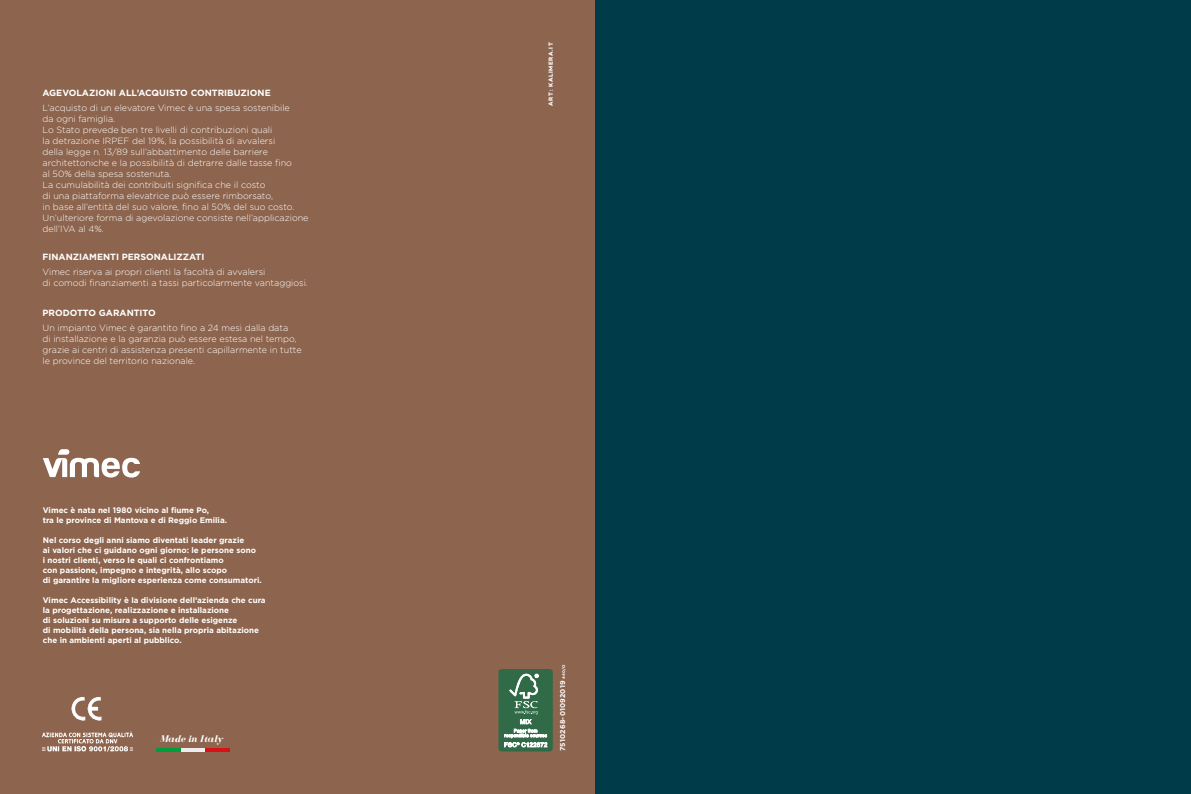
<style>
.page{position:relative;width:1191px;height:794px;background:#fff}
.page>*{position:absolute;margin:0;border:0;box-sizing:border-box;transform-origin:0 0}
.t1{font:italic 700 10px "Bodoni FLF";color:#fff}
.t2{font:300 9px/11px "Gotham HTF";color:#fff}
.t3{font:700 9px "Gotham HTF";color:#fff}
.t4{font:700 8px/10px "Gotham HTF";color:#fff}
.t5{font:700 7px "Gotham HTF";letter-spacing:.025em;color:#fff}
.t6{font:700 6px "Campton";letter-spacing:.1em;color:#fff}
.s1{font-size:4px}
</style>
<div class="page">
<div style="left:0;top:0;width:595px;height:794px;background:#8d644d"></div>
<img style="left:71px;top:696px;width:31px;height:25px">
<img style="left:42px;top:731px;width:91px;height:21px">
<div style="left:499px;top:669px;width:53px;height:82px;background:#306a46;border-radius:3px"></div>
<div style="left:499px;top:669px;width:53px;height:82px;border:1px solid #306a46;border-radius:3px"></div>
<svg style="left:504px;top:673px;width:43px;height:74px"></svg>
<div style="left:595px;top:0;width:596px;height:794px;background:#003b4a"></div>
<svg style="left:43px;top:449px;width:97px;height:28px"></svg>
<hr style="left:156px;top:748px;width:25px;height:3px;background:#009d3d">
<hr style="left:181px;top:748px;width:24px;height:3px;background:#ededed">
<hr style="left:205px;top:748px;width:25px;height:3px;background:#db0f16">
<p class="t3" style="left:43px;top:87px;width:230px">AGEVOLAZIONI ALL’ACQUISTO CONTRIBUZIONE</p>
<p class="t2" style="left:43px;top:102px;width:267px">L’acquisto di un elevatore Vimec è una spesa sostenibile<br>da ogni famiglia.<br>Lo Stato prevede ben tre livelli di contribuzioni quali<br>la detrazione IRPEF del 19%, la possibilità di avvalersi<br>della legge n. 13/89 sull’abbattimento delle barriere architettoniche e la possibilità di detrarre dalle tasse fino<br>al 50% della spesa sostenuta.<br>La cumulabilità dei contribuiti significa che il costo<br>di una piattaforma elevatrice può essere rimborsato,<br>in base all’entità del suo valore, fino al 50% del suo costo.<br>Un’ulteriore forma di agevolazione consiste nell’applicazione dell’IVA al 4%.</p>
<p class="t2" style="left:43px;top:266px;width:267px">Vimec riserva ai propri clienti la facoltà di avvalersi<br>di comodi finanziamenti a tassi particolarmente vantaggiosi.</p>
<p class="t2" style="left:43px;top:322px;width:261px">Un impianto Vimec è garantito fino a 24 mesi dalla data<br>di installazione e la garanzia può essere estesa nel tempo, grazie ai centri di assistenza presenti capillarmente in tutte le province del territorio nazionale.</p>
<p class="t3" style="left:43px;top:252px;width:163px">FINANZIAMENTI PERSONALIZZATI</p>
<p class="t3" style="left:43px;top:307px;width:115px">PRODOTTO GARANTITO</p>
<p class="t4" style="left:43px;top:504px;width:186px">Vimec è nata nel 1980 vicino al fiume Po,<br>tra le province di Mantova e di Reggio Emilia.</p>
<p class="t4" style="left:43px;top:534px;width:220px">Nel corso degli anni siamo diventati leader grazie<br>ai valori che ci guidano ogni giorno: le persone sono<br>i nostri clienti, verso le quali ci confrontiamo<br>con passione, impegno e integrità, allo scopo<br>di garantire la migliore esperienza come consumatori.</p>
<p class="t4" style="left:43px;top:594px;width:224px">Vimec Accessibility è la divisione dell’azienda che cura la progettazione, realizzazione e installazione<br>di soluzioni su misura a supporto delle esigenze<br>di mobilità della persona, sia nella propria abitazione che in ambienti aperti al pubblico.</p>
<p class="t1" style="left:160px;top:735px;width:65px">Made in Italy</p>
<p class="t6" style="left:547px;top:106px;width:65px;rotate:-90deg">ART: KALIMERA.IT</p>
<p class="t5" style="left:558px;top:751px;width:88px;rotate:-90deg">7510268-01092019 <span class="s1">440/O</span></p>
</div>
